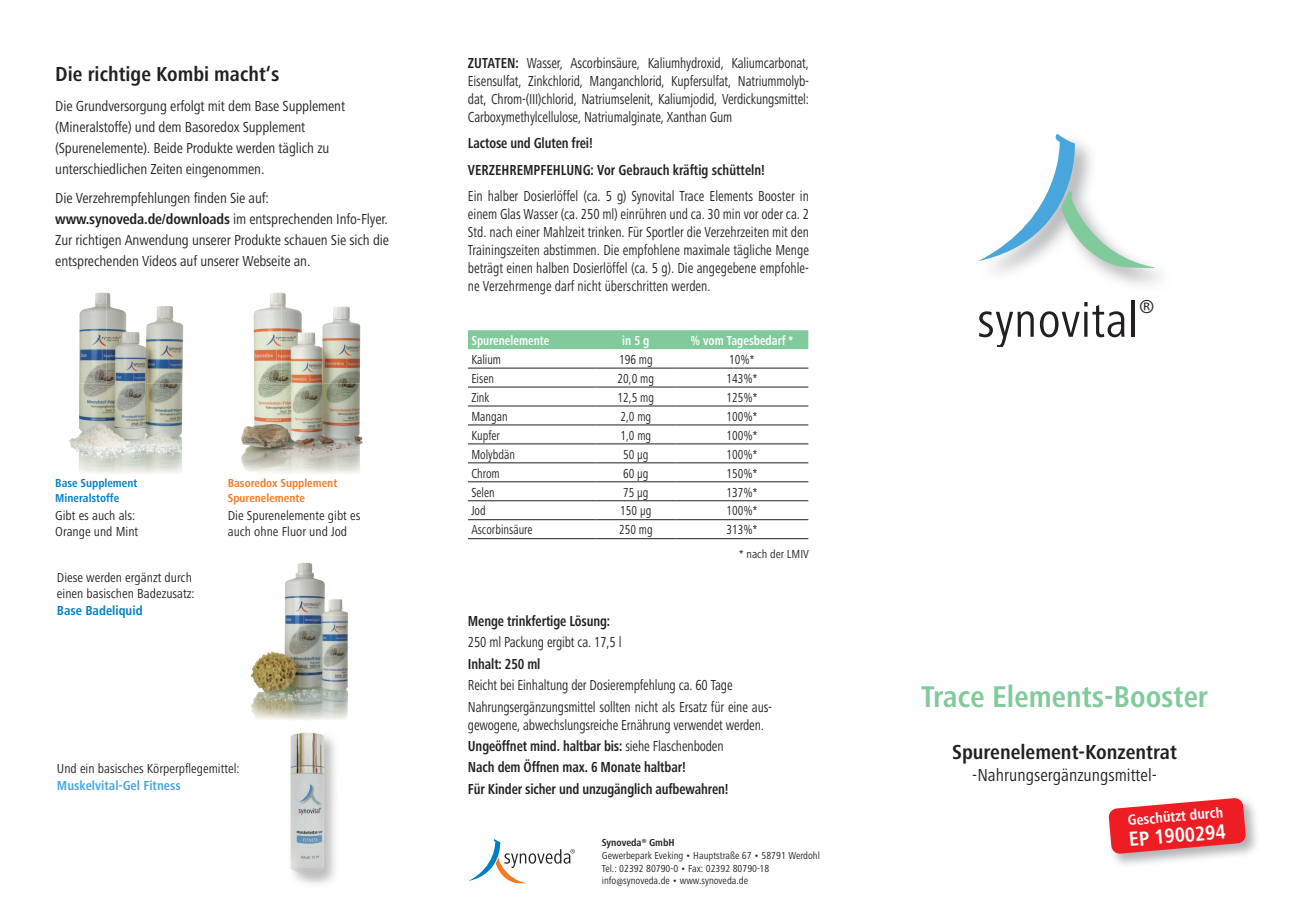
<style>
.page{position:relative;width:1289px;height:919px;background:#fff}
.page>*{position:absolute;margin:0;border:0;box-sizing:border-box;transform-origin:0 0}
.t1{font:condensed 50.1px "Frutiger Next LT";letter-spacing:.01em;color:#231f20}
.t2{font:700 condensed 31.05px "Frutiger Next LT";color:#80ca9c}
.t3{font:700 condensed 21px "Frutiger Next LT";color:#231f20}
.t4{font:700 condensed 21px "Frutiger Next LT";color:#fff}
.t5{font:condensed 19.35px "Frutiger Next LT";color:#231f20}
.t6{font:condensed 18px "Frutiger Next LT";color:#231f20}
.t7{font:condensed 15px/18px "Frutiger Next LT";letter-spacing:-.01em;color:#231f20;text-align:justify;scale:.9 1}
.t8{font:condensed 15px/21px "Frutiger Next LT";letter-spacing:-.01em;color:#231f20}
.t9{font:700 condensed 15px/21.5px "Frutiger Next LT";letter-spacing:-.01em;color:#231f20;scale:.9 1}
.t10{font:700 condensed 15px "Frutiger Next LT";color:#fff}
.t11{font:condensed 13.5px "Frutiger Next LT";color:#231f20;scale:.9 1}
.t12{font:condensed 13.5px/16.2px "Frutiger Next LT";color:#231f20}
.t13{font:700 condensed 13.5px "Frutiger Next LT";color:#fff;scale:.9 1}
.t14{font:700 condensed 13.5px "Frutiger Next LT";color:#48a6dc}
.t15{font:700 condensed 13.5px "Frutiger Next LT";color:#007ec5}
.t16{font:700 condensed 12px/14.4px "Frutiger Next LT";color:#f47921}
.t17{font:700 condensed 12px/14.4px "Frutiger Next LT";color:#007ec5}
.t18{font:condensed 12px "Frutiger Next LT";color:#231f20}
.t19{font:condensed 10.5px/12.6px "Frutiger Next LT";color:#231f20}
.s1{font-weight:700}
.s2{font-weight:400}
</style>
<div class="page">
<img style="left:79px;top:292px;width:60px;height:46px">
<img style="left:146px;top:306px;width:37px;height:32px">
<img style="left:79px;top:338px;width:104px;height:91px">
<img style="left:69px;top:429px;width:113px;height:45px">
<img style="left:253px;top:292px;width:63px;height:46px">
<img style="left:322px;top:306px;width:38px;height:32px">
<img style="left:254px;top:338px;width:106px;height:45px">
<img style="left:244px;top:383px;width:116px;height:46px">
<img style="left:241px;top:429px;width:122px;height:45px">
<img style="left:284px;top:562px;width:64px;height:53px">
<img style="left:250px;top:615px;width:98px;height:105px">
<img style="left:290px;top:774px;width:46px;height:110px">
<img style="left:290px;top:732px;width:46px;height:42px">
<div style="left:468px;top:330px;width:340px;height:19px;background:#80ca9c"></div>
<svg style="left:468px;top:386px;width:340px;height:135px"></svg>
<hr style="left:468px;top:368px;width:128px;height:1px;background:#231f20">
<hr style="left:596px;top:368px;width:79px;height:1px;background:#231f20">
<hr style="left:675px;top:368px;width:133px;height:1px;background:#231f20">
<hr style="left:468px;top:387px;width:128px;height:1px;background:#231f20">
<hr style="left:596px;top:387px;width:79px;height:1px;background:#231f20">
<hr style="left:675px;top:387px;width:133px;height:1px;background:#231f20">
<hr style="left:468px;top:405px;width:128px;height:1px;background:#231f20">
<hr style="left:596px;top:405px;width:79px;height:1px;background:#231f20">
<hr style="left:675px;top:405px;width:133px;height:1px;background:#231f20">
<hr style="left:468px;top:424px;width:128px;height:1px;background:#231f20">
<hr style="left:596px;top:424px;width:79px;height:1px;background:#231f20">
<hr style="left:675px;top:424px;width:133px;height:1px;background:#231f20">
<hr style="left:468px;top:443px;width:128px;height:1px;background:#231f20">
<hr style="left:596px;top:443px;width:79px;height:1px;background:#231f20">
<hr style="left:675px;top:443px;width:133px;height:1px;background:#231f20">
<hr style="left:468px;top:462px;width:128px;height:1px;background:#231f20">
<hr style="left:596px;top:462px;width:79px;height:1px;background:#231f20">
<hr style="left:675px;top:462px;width:133px;height:1px;background:#231f20">
<hr style="left:468px;top:481px;width:128px;height:1px;background:#231f20">
<hr style="left:596px;top:481px;width:79px;height:1px;background:#231f20">
<hr style="left:675px;top:481px;width:133px;height:1px;background:#231f20">
<hr style="left:468px;top:500px;width:128px;height:1px;background:#231f20">
<hr style="left:596px;top:500px;width:79px;height:1px;background:#231f20">
<hr style="left:675px;top:500px;width:133px;height:1px;background:#231f20">
<hr style="left:468px;top:519px;width:128px;height:1px;background:#231f20">
<hr style="left:596px;top:519px;width:79px;height:1px;background:#231f20">
<hr style="left:675px;top:519px;width:133px;height:1px;background:#231f20">
<hr style="left:468px;top:538px;width:128px;height:1px;background:#231f20">
<hr style="left:596px;top:538px;width:79px;height:1px;background:#231f20">
<hr style="left:675px;top:538px;width:133px;height:1px;background:#231f20">
<svg style="left:468px;top:839px;width:107px;height:44px"></svg>
<svg style="left:978px;top:134px;width:177px;height:135px"></svg>
<img style="left:1113px;top:800px;width:144px;height:65px">
<svg style="left:1108px;top:798px;width:137px;height:55px;background:#eb4449"></svg>
<h3 class="t3" style="left:55px;top:63px;width:225px">Die richtige Kombi macht‘s</h3>
<p class="t8" style="left:55px;top:95px;width:291px">Die Grundversorgung erfolgt mit dem Base Supplement (Mineralstoffe) und dem Basoredox Supplement (Spurenelemente). Beide Produkte werden täglich zu unterschiedlichen Zeiten eingenommen.</p>
<p class="t8" style="left:55px;top:188px;width:335px">Die Verzehrempfehlungen finden Sie auf: <span class="s1">www.synoveda.de/downloads</span> im entsprechenden Info-Flyer.<br>Zur richtigen Anwendung unserer Produkte schauen Sie sich die entsprechenden Videos auf unserer Webseite an.</p>
<p class="t17" style="left:55px;top:476px;width:84px">Base Supplement<br>Mineralstoffe</p>
<p class="t16" style="left:228px;top:476px;width:111px">Basoredox Supplement<br>Spurenelemente</p>
<p class="t12" style="left:55px;top:507px;width:84px">Gibt es auch als:<br>Orange und Mint</p>
<p class="t12" style="left:228px;top:507px;width:134px">Die Spurenelemente gibt es auch ohne Fluor und Jod</p>
<p class="t12" style="left:57px;top:569px;width:139px">Diese werden ergänzt durch einen basischen Badezusatz:</p>
<p class="t15" style="left:57px;top:602px;width:87px">Base Badeliquid</p>
<p class="t12" style="left:57px;top:760px;width:184px">Und ein basisches Körperpflegemittel:</p>
<p class="t14" style="left:57px;top:777px;width:125px">Muskelvital-Gel Fitness</p>
<p class="t7" style="left:468px;top:54px;width:380px"><span class="s1">ZUTATEN:</span> Wasser, Ascorbinsäure, Kaliumhydroxid, Kaliumcarbonat, Eisensulfat, Zinkchlorid, Manganchlorid, Kupfersulfat, Natriummolyb&shy;dat, Chrom-(III)chlorid, Natriumselenit, Kaliumjodid, Verdickungsmittel:<br>Carboxymethylcellulose, Natriumalginate, Xanthan Gum</p>
<p class="t9" style="left:468px;top:130px;width:331px;line-height:26.5px">Lactose und Gluten frei!<br>VERZEHREMPFEHLUNG: Vor Gebrauch kräftig schütteln!</p>
<p class="t7" style="left:468px;top:187px;width:380px">Ein halber Dosierlöffel (ca. 5 g) Synovital Trace Elements Booster in einem Glas Wasser (ca. 250 ml) einrühren und ca. 30 min vor oder ca. 2<br>Std. nach einer Mahlzeit trinken. Für Sportler die Verzehrzeiten mit den Trainingszeiten abstimmen. Die empfohlene maximale tägliche Menge beträgt einen halben Dosierlöffel (ca. 5 g). Die angegebene empfohle&shy;ne Verzehrmenge darf nicht überschritten werden.</p>
<p class="t13" style="left:471px;top:333px;width:88px">Spurenelemente</p>
<p class="t13" style="left:622px;top:333px;width:32px">in 5 g</p>
<p class="t13" style="left:690px;top:333px;width:115px">% vom Tagesbedarf *</p>
<p class="t11" style="left:471px;top:352px;width:35px">Kalium</p>
<p class="t11" style="left:619px;top:352px;width:39px">196 mg</p>
<p class="t11" style="left:729px;top:352px;width:29px">10%*</p>
<p class="t11" style="left:471px;top:371px;width:27px">Eisen</p>
<p class="t11" style="left:617px;top:371px;width:42px">20,0 mg</p>
<p class="t11" style="left:726px;top:371px;width:36px">143%*</p>
<p class="t11" style="left:471px;top:390px;width:22px">Zink</p>
<p class="t11" style="left:617px;top:390px;width:42px">12,5 mg</p>
<p class="t11" style="left:726px;top:390px;width:36px">125%*</p>
<p class="t11" style="left:471px;top:409px;width:42px">Mangan</p>
<p class="t11" style="left:620px;top:409px;width:36px">2,0 mg</p>
<p class="t11" style="left:726px;top:409px;width:36px">100%*</p>
<p class="t11" style="left:471px;top:427px;width:33px">Kupfer</p>
<p class="t11" style="left:620px;top:427px;width:36px">1,0 mg</p>
<p class="t11" style="left:726px;top:427px;width:36px">100%*</p>
<p class="t11" style="left:471px;top:446px;width:50px">Molybdän</p>
<p class="t11" style="left:623px;top:446px;width:30px">50 µg</p>
<p class="t11" style="left:726px;top:446px;width:36px">100%*</p>
<p class="t11" style="left:471px;top:465px;width:33px">Chrom</p>
<p class="t11" style="left:623px;top:465px;width:30px">60 µg</p>
<p class="t11" style="left:726px;top:465px;width:36px">150%*</p>
<p class="t11" style="left:471px;top:484px;width:27px">Selen</p>
<p class="t11" style="left:623px;top:484px;width:30px">75 µg</p>
<p class="t11" style="left:726px;top:484px;width:36px">137%*</p>
<p class="t11" style="left:471px;top:503px;width:18px">Jod</p>
<p class="t11" style="left:620px;top:503px;width:36px">150 µg</p>
<p class="t11" style="left:726px;top:503px;width:36px">100%*</p>
<p class="t11" style="left:471px;top:522px;width:70px">Ascorbinsäure</p>
<p class="t11" style="left:619px;top:522px;width:39px">250 mg</p>
<p class="t11" style="left:726px;top:522px;width:36px">313%*</p>
<p class="t18" style="left:739px;top:547px;width:71px">* nach der LMIV</p>
<p class="t9" style="left:468px;top:610px;width:159px">Menge trinkfertige Lösung:</p>
<p class="t7" style="left:468px;top:633px;width:172px">250 ml Packung ergibt ca. 17,5 l</p>
<p class="t9" style="left:468px;top:653px;width:82px">Inhalt: 250 ml</p>
<p class="t7" style="left:468px;top:674px;width:339px;line-height:21.5px">Reicht bei Einhaltung der Dosierempfehlung ca. 60 Tage<br>Nahrungsergänzungsmittel sollten nicht als Ersatz für eine aus-</p>
<p class="t9" style="left:468px;top:713px;width:330px"><span class="s2">gewogene, abwechslungsreiche Ernährung verwendet werden.<br></span>Ungeöffnet mind. haltbar bis: <span class="s2">siehe Flaschenboden<br></span>Nach dem Öffnen max. 6 Monate haltbar!<br>Für Kinder sicher und unzugänglich aufbewahren!</p>
<p class="t19" style="left:602px;top:836px;width:219px"><span class="s1">Synoveda</span><sup>®</sup> <span class="s1">GmbH<br></span>Gewerbepark Eveking • Hauptstraße 67 • 58791 Werdohl Tel.: 02392 80790-0 • Fax: 02392 80790-18 info@synoveda.de • www.synoveda.de</p>
<h1 class="t1" style="left:977px;top:292px;width:163px">synovital</h1>
<p class="t5" style="left:1139px;top:296px;width:17px">®</p>
<h2 class="t2" style="left:921px;top:679px;width:289px">Trace Elements-Booster</h2>
<h3 class="t3" style="left:952px;top:740px;width:226px">Spurenelement-Konzentrat</h3>
<p class="t6" style="left:972px;top:764px;width:186px">-Nahrungsergänzungsmittel-</p>
<p class="t10" style="left:1127px;top:812px;width:97px;rotate:-5deg">Geschützt durch</p>
<h3 class="t4" style="left:1127px;top:827px;width:99px;rotate:-5deg">EP 1900294</h3>
</div>
